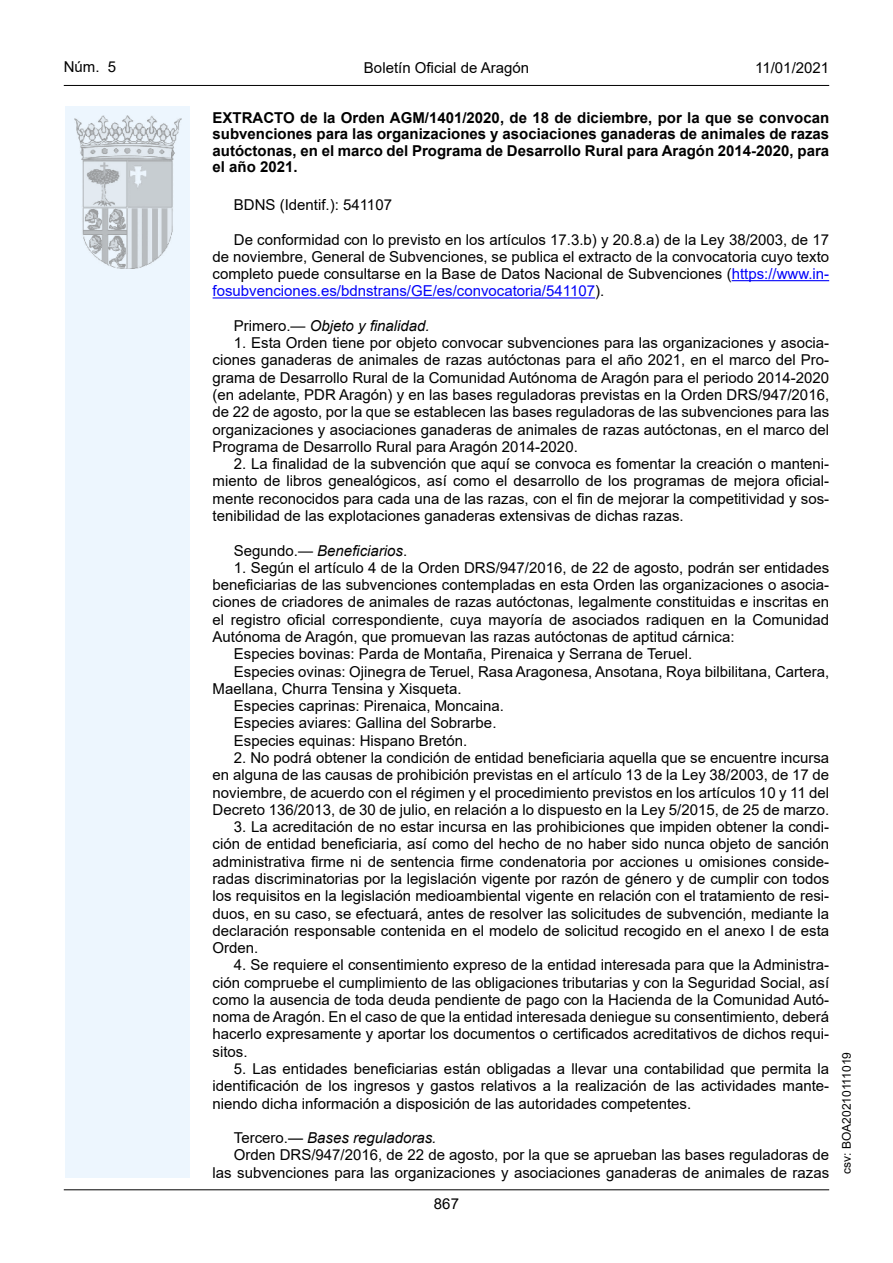
<style>
.page{position:relative;width:893px;height:1263px;background:#fff}
.page>*{position:absolute;margin:0;border:0;box-sizing:border-box;transform-origin:0 0}
.inicio_de_parrafo{font:15px/17.2px "Arial";color:#000;text-align:justify}
.Titulo_text{font:700 15px/16.5px "Arial";color:#000;text-align:justify}
.inicio_de_parrafo-2{font:italic 15px "Arial";color:#000}
.t1{font:15px "Arial MT2";color:#000}
.t2{font:12px "Arial MT2";color:#000}
.s1{color:#0000fa}
.s2{font-style:normal}
.s3{font-family:"Arial MT2";font-style:normal}
</style>
<div class="page">
<hr style="left:64px;top:1189px;width:765px;height:1px;background:#000">
<hr style="left:64px;top:85px;width:765px;height:1px;background:#000">
<div style="left:65px;top:106px;width:125px;height:1072px;background:#edf6fe"></div>
<img style="left:75px;top:115px;width:106px;height:153px">
<hr style="left:732px;top:280px;width:97px;height:1px;background:#0000fa">
<hr style="left:213px;top:297px;width:382px;height:1px;background:#0000fa">
<p class="t1" style="left:64px;top:57px;width:54px">Núm. 5</p>
<p class="inicio_de_parrafo" style="left:364px;top:59px;width:167px">Boletín Oficial de Aragón</p>
<p class="t1" style="left:755px;top:57px;width:75px">11/01/2021</p>
<p class="Titulo_text" style="left:213px;top:110px;width:618px">EXTRACTO de la Orden AGM/1401/2020, de 18 de diciembre, por la que se convocan subvenciones para las organizaciones y asociaciones ganaderas de animales de razas autóctonas, en el marco del Programa de Desarrollo Rural para Aragón 2014-2020, para el año 2021.</p>
<p class="inicio_de_parrafo" style="left:234px;top:196px;width:160px">BDNS (Identif.): 541107</p>
<p class="inicio_de_parrafo" style="left:213px;top:231px;width:618px;text-indent:21px">De conformidad con lo previsto en los artículos 17.3.b) y 20.8.a) de la Ley 38/2003, de 17 de noviembre, General de Subvenciones, se publica el extracto de la convocatoria cuyo texto completo puede consultarse en la Base de Datos Nacional de Subvenciones (<span class="s1">https://www.in&shy;fosubvenciones.es/bdnstrans/GE/es/convocatoria/541107</span>).</p>
<p class="inicio_de_parrafo-2" style="left:234px;top:316px;width:197px"><span class="s2">Primero.—</span> Objeto y finalidad.</p>
<p class="inicio_de_parrafo" style="left:213px;top:334px;width:618px;text-indent:21px">1. Esta Orden tiene por objeto convocar subvenciones para las organizaciones y asocia&shy;ciones ganaderas de animales de razas autóctonas para el año 2021, en el marco del Pro&shy;grama de Desarrollo Rural de la Comunidad Autónoma de Aragón para el periodo 2014-2020 (en adelante, PDR Aragón) y en las bases reguladoras previstas en la Orden DRS/947/2016, de 22 de agosto, por la que se establecen las bases reguladoras de las subvenciones para las organizaciones y asociaciones ganaderas de animales de razas autóctonas, en el marco del Programa de Desarrollo Rural para Aragón 2014-2020.</p>
<p class="inicio_de_parrafo" style="left:213px;top:455px;width:618px;text-indent:21px">2. La finalidad de la subvención que aquí se convoca es fomentar la creación o manteni&shy;miento de libros genealógicos, así como el desarrollo de los programas de mejora oficial&shy;mente reconocidos para cada una de las razas, con el fin de mejorar la competitividad y sos&shy;tenibilidad de las explotaciones ganaderas extensivas de dichas razas.</p>
<p class="inicio_de_parrafo-2" style="left:234px;top:541px;width:175px"><span class="s2">Segundo.—</span> Beneficiarios<span class="s3">.</span></p>
<p class="inicio_de_parrafo" style="left:213px;top:559px;width:618px;text-indent:21px">1. Según el artículo 4 de la Orden DRS/947/2016, de 22 de agosto, podrán ser entidades beneficiarias de las subvenciones contempladas en esta Orden las organizaciones o asocia&shy;ciones de criadores de animales de razas autóctonas, legalmente constituidas e inscritas en el registro oficial correspondiente, cuya mayoría de asociados radiquen en la Comunidad Autónoma de Aragón, que promuevan las razas autóctonas de aptitud cárnica:</p>
<p class="inicio_de_parrafo" style="left:234px;top:645px;width:460px">Especies bovinas: Parda de Montaña, Pirenaica y Serrana de Teruel.</p>
<p class="inicio_de_parrafo" style="left:213px;top:662px;width:618px;text-indent:21px">Especies ovinas: Ojinegra de Teruel, Rasa Aragonesa, Ansotana, Roya bilbilitana, Cartera,<br>Maellana, Churra Tensina y Xisqueta.</p>
<p class="inicio_de_parrafo" style="left:234px;top:697px;width:272px">Especies caprinas: Pirenaica, Moncaina.</p>
<p class="inicio_de_parrafo" style="left:234px;top:714px;width:264px">Especies aviares: Gallina del Sobrarbe.</p>
<p class="inicio_de_parrafo" style="left:234px;top:732px;width:235px">Especies equinas: Hispano Bretón.</p>
<p class="inicio_de_parrafo" style="left:213px;top:749px;width:618px;text-indent:21px">2. No podrá obtener la condición de entidad beneficiaria aquella que se encuentre incursa en alguna de las causas de prohibición previstas en el artículo 13 de la Ley 38/2003, de 17 de noviembre, de acuerdo con el régimen y el procedimiento previstos en los artículos 10 y 11 del Decreto 136/2013, de 30 de julio, en relación a lo dispuesto en la Ley 5/2015, de 25 de marzo.</p>
<p class="inicio_de_parrafo" style="left:213px;top:818px;width:618px;text-indent:21px">3. La acreditación de no estar incursa en las prohibiciones que impiden obtener la condi&shy;ción de entidad beneficiaria, así como del hecho de no haber sido nunca objeto de sanción administrativa firme ni de sentencia firme condenatoria por acciones u omisiones conside&shy;radas discriminatorias por la legislación vigente por razón de género y de cumplir con todos los requisitos en la legislación medioambiental vigente en relación con el tratamiento de resi&shy;duos, en su caso, se efectuará, antes de resolver las solicitudes de subvención, mediante la declaración responsable contenida en el modelo de solicitud recogido en el anexo I de esta Orden.</p>
<p class="inicio_de_parrafo" style="left:213px;top:956px;width:618px;text-indent:21px">4. Se requiere el consentimiento expreso de la entidad interesada para que la Administra&shy;ción compruebe el cumplimiento de las obligaciones tributarias y con la Seguridad Social, así como la ausencia de toda deuda pendiente de pago con la Hacienda de la Comunidad Autó&shy;noma de Aragón. En el caso de que la entidad interesada deniegue su consentimiento, deberá hacerlo expresamente y aportar los documentos o certificados acreditativos de dichos requi&shy;sitos.</p>
<p class="inicio_de_parrafo" style="left:213px;top:1060px;width:618px;text-indent:21px">5. Las entidades beneficiarias están obligadas a llevar una contabilidad que permita la identificación de los ingresos y gastos relativos a la realización de las actividades mante&shy;niendo dicha información a disposición de las autoridades competentes.</p>
<p class="inicio_de_parrafo-2" style="left:234px;top:1128px;width:204px"><span class="s2">Tercero.</span>— Bases reguladoras.</p>
<p class="inicio_de_parrafo" style="left:213px;top:1146px;width:618px;text-align:right">Orden DRS/947/2016, de 22 de agosto, por la que se aprueban las bases reguladoras de las subvenciones para las organizaciones y asociaciones ganaderas de animales de razas</p>
<p class="t1" style="left:434px;top:1193px;width:27px">867</p>
<p class="t2" style="left:838px;top:1174px;width:123px;rotate:-90deg">csv: BOA20210111019</p>
</div>
